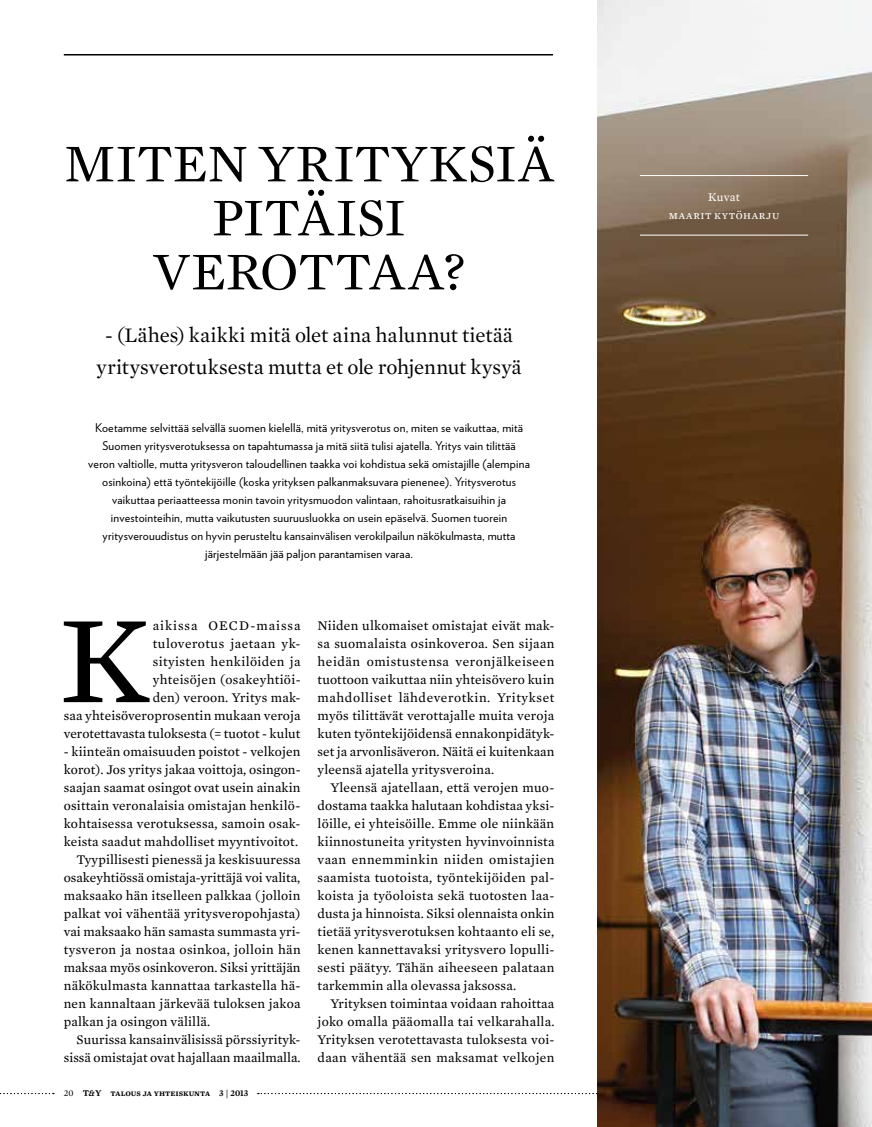
<style>
.page{position:relative;width:872px;height:1127px;background:#fff}
.page>*{position:absolute;margin:0;border:0;box-sizing:border-box;transform-origin:0 0}
.t1{font:126.6px "Mercury Text G2";color:#000}
.t2{font:54px/54px "Mercury Text G1";letter-spacing:-.005em;color:#000;text-align:center}
.t3{font:21px/31.5px "Mercury Text G1";letter-spacing:-.01em;color:#000;text-align:center}
.t4{font:13.5px/18px "Mercury Text G2";letter-spacing:.005em;color:#000;text-align:justify}
.t5{font:12px/18px "Verlag";letter-spacing:.015em;color:#000;text-align:center}
.t6{font:12px/18px "Mercury Text G2";letter-spacing:.06em;color:#fff;text-align:center}
.t7{font:600 9px "Mercury Text G2";color:#000}
.s1{font-family:"Mercury Text G1";font-weight:400}
.s2{font-style:italic}
</style>
<div class="page">
<svg style="left:0;top:1093px;width:54px;height:1px"></svg>
<svg style="left:258px;top:1093px;width:339px;height:1px"></svg>
<hr style="left:64px;top:54px;width:489px;height:1px;background:#000">
<img style="left:597px;top:0;width:275px;height:1127px">
<hr style="left:640px;top:235px;width:168px;height:1px;background:#fff">
<hr style="left:640px;top:175px;width:168px;height:1px;background:#fff">
<h2 class="t2" style="left:64px;top:134px;width:492px">Miten yrityksiä pitäisi verottaa?</h2>
<h3 class="t3" style="left:96px;top:318px;width:426px">- (Lähes) kaikki mitä olet aina halunnut tietää yritysverotuksesta mutta et ole rohjennut kysyä</h3>
<p class="t5" style="left:88px;top:418px;width:443px">Koetamme selvittää selvällä suomen kielellä, mitä yritysverotus on, miten se vaikuttaa, mitä Suomen yritysverotuksessa on tapahtumassa ja mitä siitä tulisi ajatella. Yritys vain tilittää veron valtiolle, mutta yritysveron taloudellinen taakka voi kohdistua sekä omistajille (alempina osinkoina) että työntekijöille (koska yrityksen palkanmaksuvara pienenee). Yritysverotus vaikuttaa periaatteessa monin tavoin yritysmuodon valintaan, rahoitusratkaisuihin ja investointeihin, mutta vaikutusten suuruusluokka on usein epäselvä. Suomen tuorein yritysverouudistus on hyvin perusteltu kansainvälisen verokilpailun näkökulmasta, mutta järjestelmään jää paljon parantamisen varaa.</p>
<p class="t4" style="left:64px;top:616px;width:238px;text-align:right">aikissa OECD-maissa<br>tuloverotus jaetaan yk-<br>sityisten henkilöiden ja<br>yhteisöjen (osakeyhtiöi-<br>den) veroon. Yritys mak-<br>saa yhteisöveroprosentin mukaan veroja verotettavasta tuloksesta (= tuotot - kulut</p>
<p class="t4" style="left:64px;top:742px;width:238px">- kiinteän omaisuuden poistot - velkojen</p>
<p class="t4" style="left:64px;top:760px;width:238px">korot). Jos yritys jakaa voittoja, osingon-</p>
<p class="t4" style="left:64px;top:778px;width:238px">saajan saamat osingot ovat usein ainakin</p>
<p class="t4" style="left:64px;top:796px;width:238px">osittain veronalaisia omistajan henkilö-</p>
<p class="t4" style="left:64px;top:814px;width:238px">kohtaisessa verotuksessa, samoin osak-</p>
<p class="t4" style="left:64px;top:832px;width:236px">keista saadut mahdolliset myyntivoitot.</p>
<p class="t4" style="left:77px;top:850px;width:225px">Tyypillisesti pienessä ja keskisuuressa</p>
<p class="t4" style="left:64px;top:868px;width:238px">osakeyhtiössä omistaja-yrittäjä voi valita,</p>
<p class="t4" style="left:64px;top:886px;width:238px">maksaako hän itselleen palkkaa ( jolloin</p>
<p class="t4" style="left:64px;top:904px;width:238px">palkat voi vähentää yritysveropohjasta)</p>
<p class="t4" style="left:64px;top:922px;width:238px">vai maksaako hän samasta summasta yri-</p>
<p class="t4" style="left:64px;top:940px;width:238px">tysveron ja nostaa osinkoa, jolloin hän</p>
<p class="t4" style="left:64px;top:958px;width:238px">maksaa myös osinkoveron. Siksi yrittäjän</p>
<p class="t4" style="left:64px;top:976px;width:238px">näkökulmasta kannattaa tarkastella hä-</p>
<p class="t4" style="left:64px;top:994px;width:238px">nen kannaltaan järkevää tuloksen jakoa</p>
<p class="t4" style="left:64px;top:1012px;width:148px">palkan ja osingon välillä.</p>
<p class="t4" style="left:77px;top:1030px;width:225px">Suurissa kansainvälisissä pörssiyrityk-</p>
<p class="t4" style="left:64px;top:1048px;width:238px">sissä omistajat ovat hajallaan maailmalla.</p>
<h1 class="t1" style="left:60px;top:568px;width:75px">K</h1>
<p class="t7" style="left:64px;top:1086px;width:186px"><span class="s1">20</span> T<span class="s2">&amp;</span>Y talous ja yhteiskunta 3 | 2013</p>
<p class="t4" style="left:317px;top:616px;width:238px">Niiden ulkomaiset omistajat eivät mak&shy;sa suomalaista osinkoveroa. Sen sijaan heidän omistustensa veronjälkeiseen tuottoon vaikuttaa niin yhteisövero kuin mahdolliset lähdeverotkin. Yritykset myös tilittävät verottajalle muita veroja kuten työntekijöidensä ennakonpidätyk&shy;set ja arvonlisäveron. Näitä ei kuitenkaan yleensä ajatella yritysveroina.</p>
<p class="t4" style="left:317px;top:778px;width:238px;text-indent:13px">Yleensä ajatellaan, että verojen muo&shy;dostama taakka halutaan kohdistaa yksi&shy;löille, ei yhteisöille. Emme ole niinkään kiinnostuneita yritysten hyvinvoinnista vaan ennemminkin niiden omistajien saamista tuotoista, työntekijöiden pal&shy;koista ja työoloista sekä tuotosten laa&shy;dusta ja hinnoista. Siksi olennaista onkin tietää yritysverotuksen kohtaanto eli se, kenen kannettavaksi yritysvero lopulli&shy;sesti päätyy. Tähän aiheeseen palataan tarkemmin alla olevassa jaksossa.</p>
<p class="t4" style="left:317px;top:994px;width:238px;text-indent:13px">Yrityksen toimintaa voidaan rahoittaa joko omalla pääomalla tai velkarahalla.<br>Yrityksen verotettavasta tuloksesta voi&shy;daan vähentää sen maksamat velkojen</p>
<p class="t6" style="left:668px;top:187px;width:112px">Kuvat<br>maarit kytöharju</p>
</div>
